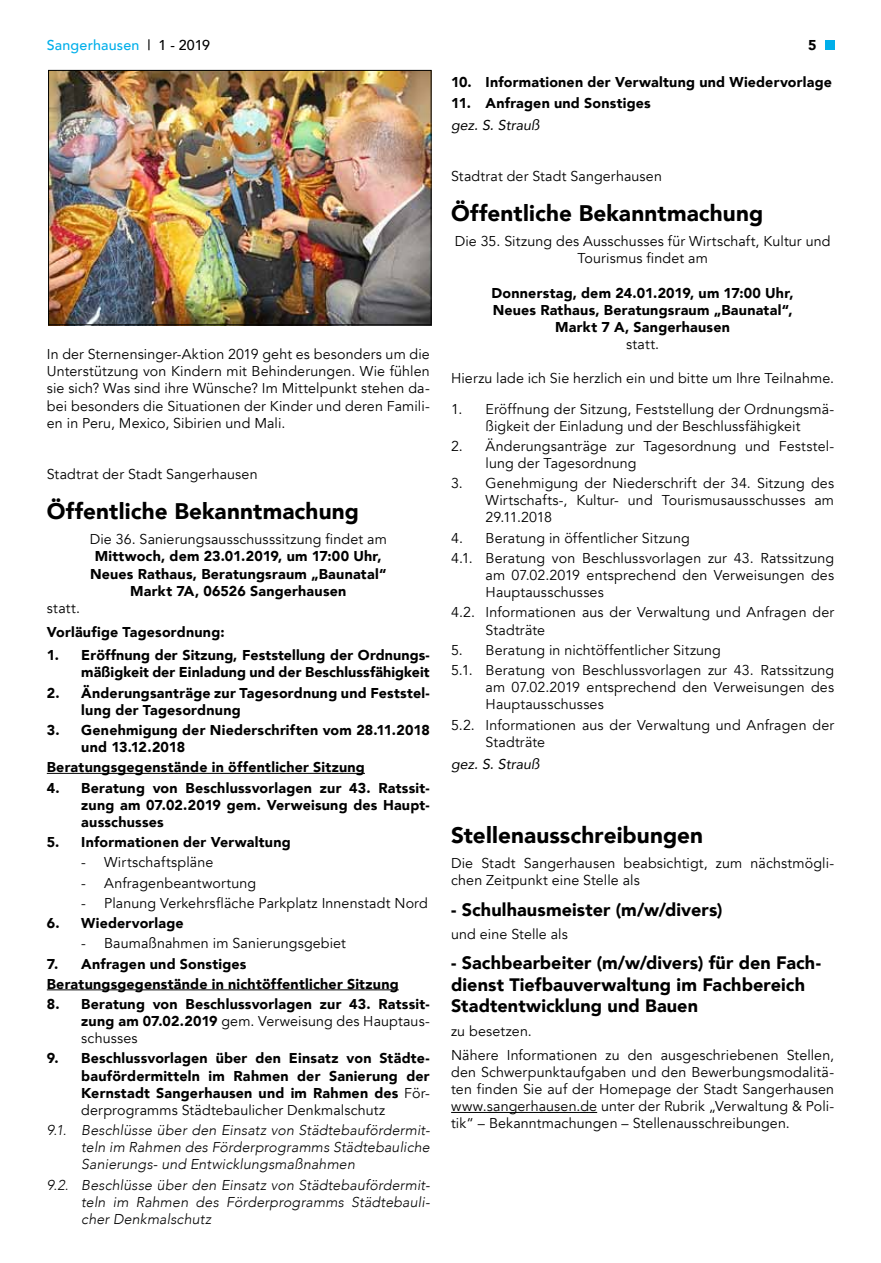
<style>
.page{position:relative;width:881px;height:1263px;background:#fff}
.page>*{position:absolute;margin:0;border:0;box-sizing:border-box;transform-origin:0 0}
.t1{font:900 22.5px "Avenir";letter-spacing:.005em;color:#000}
.t2{font:900 18px/21.6px "Avenir";letter-spacing:.005em;color:#000}
.t3{font:14.25px/17.1px "Avenir";letter-spacing:.01em;color:#000}
.t4{font:900 14.25px/17.1px "Avenir";letter-spacing:.015em;color:#000}
.t5{font:italic 300 14.25px/17.1px "Avenir";letter-spacing:.01em;color:#000;text-align:justify}
.t6{font:italic 14.25px "Avenir";color:#000}
.t7{font:500 14.25px "Avenir";letter-spacing:.01em;color:#00afea}
.s1{color:#000}
.s2{font-weight:400}
</style>
<div class="page">
<div style="left:824px;top:40px;width:9px;height:9px;background:#00afea"></div>
<hr style="left:451px;top:1112px;width:146px;height:1px;background:#000">
<img style="left:50px;top:72px;width:379px;height:251px">
<div style="left:48px;top:70px;width:383px;height:255px;border:1px solid #000"></div>
<hr style="left:47px;top:773px;width:318px;height:1px;background:#000">
<hr style="left:47px;top:989px;width:351px;height:1px;background:#000">
<p class="t7" style="left:47px;top:33px;width:165px">Sangerhausen <span class="s1">| 1 - 2019</span></p>
<p class="t4" style="left:808px;top:37px;width:10px">5</p>
<p class="t4" style="left:451px;top:74px;width:382px">10. Informationen der Verwaltung und Wiedervorlage</p>
<p class="t4" style="left:451px;top:94px;width:201px">11. Anfragen und Sonstiges</p>
<p class="t6" style="left:451px;top:116px;width:90px">gez. S. Strauß</p>
<p class="t3" style="left:451px;top:168px;width:212px">Stadtrat der Stadt Sangerhausen</p>
<h1 class="t1" style="left:451px;top:194px;width:313px">Öffentliche Bekanntmachung</h1>
<p class="t3" style="left:454px;top:233px;width:377px;text-align:center">Die 35. Sitzung des Ausschusses für Wirtschaft, Kultur und<br>Tourismus findet am</p>
<p class="t4" style="left:491px;top:284px;width:303px;text-align:center">Donnerstag, dem 24.01.2019, um 17:00 Uhr,<br>Neues Rathaus, Beratungsraum „Baunatal“,<br>Markt 7 A, Sangerhausen</p>
<p class="t3" style="left:625px;top:336px;width:35px">statt.</p>
<p class="t3" style="left:451px;top:370px;width:384px">Hierzu lade ich Sie herzlich ein und bitte um Ihre Teilnahme.</p>
<p class="t3" style="left:451px;top:400px;width:384px;text-align:center">1. Eröffnung der Sitzung, Feststellung der Ordnungsmä&shy;ßigkeit der Einladung und der Beschlussfähigkeit</p>
<p class="t3" style="left:485px;top:438px;width:350px;text-indent:-34px">2. Änderungsanträge zur Tagesordnung und Feststel&shy;lung der Tagesordnung</p>
<p class="t3" style="left:485px;top:475px;width:350px;text-align:justify;text-indent:-34px">3. Genehmigung der Niederschrift der 34. Sitzung des Wirtschafts-, Kultur- und Tourismusausschusses am 29.11.2018</p>
<p class="t3" style="left:451px;top:528px;width:384px;line-height:20.2px">4. Beratung in öffentlicher Sitzung<br>4.1. Beratung von Beschlussvorlagen zur 43. Ratssitzung</p>
<p class="t3" style="left:485px;top:567px;width:350px">am 07.02.2019 entsprechend den Verweisungen des<br>Hauptausschusses</p>
<p class="t3" style="left:485px;top:604px;width:350px;text-indent:-34px">4.2. Informationen aus der Verwaltung und Anfragen der<br>Stadträte</p>
<p class="t3" style="left:451px;top:640px;width:384px;line-height:20.2px">5. Beratung in nichtöffentlicher Sitzung<br>5.1. Beratung von Beschlussvorlagen zur 43. Ratssitzung</p>
<p class="t3" style="left:485px;top:679px;width:350px">am 07.02.2019 entsprechend den Verweisungen des<br>Hauptausschusses</p>
<p class="t3" style="left:485px;top:716px;width:350px;text-indent:-34px">5.2. Informationen aus der Verwaltung und Anfragen der<br>Stadträte</p>
<p class="t6" style="left:451px;top:755px;width:90px">gez. S. Strauß</p>
<p class="t3" style="left:47px;top:346px;width:384px;text-align:justify">In der Sternensinger-Aktion 2019 geht es besonders um die Unterstützung von Kindern mit Behinderungen. Wie fühlen sie sich? Was sind ihre Wünsche? Im Mittelpunkt stehen da&shy;bei besonders die Situationen der Kinder und deren Famili&shy;en in Peru, Mexico, Sibirien und Mali.</p>
<p class="t3" style="left:47px;top:466px;width:212px">Stadtrat der Stadt Sangerhausen</p>
<h1 class="t1" style="left:47px;top:492px;width:313px">Öffentliche Bekanntmachung</h1>
<p class="t3" style="left:90px;top:531px;width:298px">Die 36. Sanierungsausschusssitzung findet am</p>
<p class="t4" style="left:90px;top:548px;width:298px;text-align:center">Mittwoch, dem 23.01.2019, um 17:00 Uhr,<br>Neues Rathaus, Beratungsraum „Baunatal“<br>Markt 7A, 06526 Sangerhausen</p>
<p class="t3" style="left:47px;top:599px;width:35px">statt.</p>
<p class="t4" style="left:47px;top:623px;width:179px">Vorläufige Tagesordnung:</p>
<p class="t4" style="left:47px;top:646px;width:384px;text-align:right">1. Eröffnung der Sitzung, Feststellung der Ordnungs&shy;mäßigkeit der Einladung und der Beschlussfähigkeit</p>
<p class="t4" style="left:81px;top:684px;width:350px;text-indent:-34px">2. Änderungsanträge zur Tagesordnung und Feststel&shy;lung der Tagesordnung</p>
<p class="t4" style="left:81px;top:721px;width:350px;text-indent:-34px">3. Genehmigung der Niederschriften vom 28.11.2018 und 13.12.2018</p>
<p class="t4" style="left:47px;top:758px;width:319px">Beratungsgegenstände in öffentlicher Sitzung</p>
<p class="t4" style="left:81px;top:779px;width:350px;text-align:justify;text-indent:-34px">4. Beratung von Beschlussvorlagen zur 43. Ratssit&shy;zung am 07.02.2019 gem. Verweisung des Haupt&shy;ausschusses</p>
<p class="t4" style="left:47px;top:833px;width:245px">5. Informationen der Verwaltung</p>
<p class="t3" style="left:81px;top:854px;width:133px">- Wirtschaftspläne</p>
<p class="t3" style="left:81px;top:874px;width:176px">- Anfragenbeantwortung</p>
<p class="t3" style="left:81px;top:894px;width:348px">- Planung Verkehrsfläche Parkplatz Innenstadt Nord</p>
<p class="t4" style="left:47px;top:914px;width:138px">6. Wiedervorlage</p>
<p class="t3" style="left:81px;top:935px;width:266px">- Baumaßnahmen im Sanierungsgebiet</p>
<p class="t4" style="left:47px;top:953px;width:353px;line-height:20.2px">7. Anfragen und Sonstiges<br>Beratungsgegenstände in nichtöffentlicher Sitzung</p>
<p class="t4" style="left:81px;top:995px;width:350px;text-align:justify;text-indent:-34px">8. Beratung von Beschlussvorlagen zur 43. Ratssit&shy;zung am 07.02.2019 <span class="s2">gem. Verweisung des Hauptaus&shy;schusses</span></p>
<p class="t4" style="left:81px;top:1049px;width:350px;text-align:justify;text-indent:-34px">9. Beschlussvorlagen über den Einsatz von Städte&shy;baufördermitteln im Rahmen der Sanierung der Kernstadt Sangerhausen und im Rahmen des <span class="s2">För&shy;derprogramms Städtebaulicher Denkmalschutz</span></p>
<p class="t5" style="left:81px;top:1121px;width:350px;text-indent:-34px">9.1. Beschlüsse über den Einsatz von Städtebaufördermit&shy;teln im Rahmen des Förderprogramms Städtebauliche Sanierungs- und Entwicklungsmaßnahmen</p>
<p class="t5" style="left:81px;top:1176px;width:350px;text-indent:-34px">9.2. Beschlüsse über den Einsatz von Städtebaufördermit&shy;teln im Rahmen des Förderprogramms Städtebauli&shy;cher Denkmalschutz</p>
<h1 class="t1" style="left:451px;top:816px;width:253px">Stellenausschreibungen</h1>
<p class="t3" style="left:451px;top:855px;width:384px">Die Stadt Sangerhausen beabsichtigt, zum nächstmögli&shy;chen Zeitpunkt eine Stelle als</p>
<p class="t2" style="left:451px;top:898px;width:273px">- Schulhausmeister (m/w/divers)</p>
<p class="t3" style="left:451px;top:926px;width:118px">und eine Stelle als</p>
<p class="t2" style="left:451px;top:952px;width:371px">- Sachbearbeiter (m/w/divers) für den Fach&shy;dienst Tiefbauverwaltung im Fachbereich<br>Stadtentwicklung und Bauen</p>
<p class="t3" style="left:451px;top:1019px;width:384px;line-height:24.2px">zu besetzen.<br>Nähere Informationen zu den ausgeschriebenen Stellen,</p>
<p class="t3" style="left:451px;top:1064px;width:384px;text-align:justify">den Schwerpunktaufgaben und den Bewerbungsmodalitä&shy;ten finden Sie auf der Homepage der Stadt Sangerhausen www.sangerhausen.de unter der Rubrik „Verwaltung &amp; Poli&shy;tik“ – Bekanntmachungen – Stellenausschreibungen.</p>
</div>
